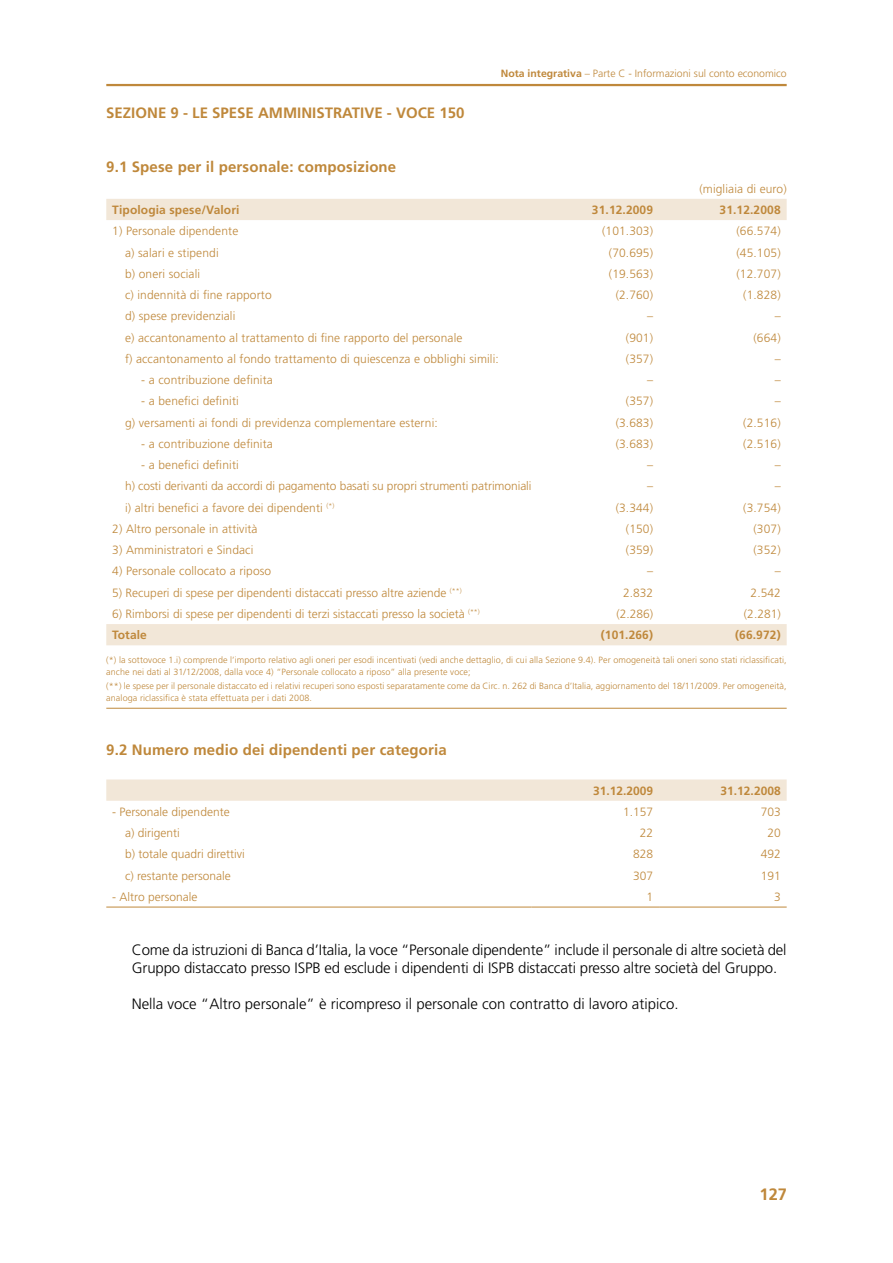
<style>
.page{position:relative;width:893px;height:1263px;background:#fff}
.page>*{position:absolute;margin:0;border:0;box-sizing:border-box;transform-origin:0 0}
.t1{font:700 16.5px "Frutiger";color:#bf883b}
.t2{font:300 15px/18px "Frutiger LT Std";letter-spacing:-.01em;color:#000}
.t3{font:700 15px "Frutiger";letter-spacing:.01em;color:#bf883b}
.t4{font:300 12px "Frutiger LT Std";letter-spacing:.01em;color:#bf883b}
.t5{font:700 12px "Frutiger";letter-spacing:.01em;color:#bf883b}
.t6{font:300 10.5px "Frutiger LT Std";color:#bf883b}
.t7{font:300 9px/12px "Frutiger";letter-spacing:.01em;color:#bf883b}
.s1{font-family:"Frutiger";font-weight:700}
</style>
<div class="page">
<hr style="left:106px;top:84px;width:681px;height:2px;background:#bf883b">
<hr style="left:106px;top:708px;width:681px;height:1px;background:#bf883b">
<svg style="left:106px;top:199px;width:681px;height:446px"></svg>
<svg style="left:106px;top:779px;width:681px;height:22px;background:#f2e7d9"></svg>
<hr style="left:106px;top:907px;width:425px;height:1px;background:#bf883b">
<hr style="left:531px;top:907px;width:128px;height:1px;background:#bf883b">
<hr style="left:659px;top:907px;width:128px;height:1px;background:#bf883b">
<p class="t3" style="left:106px;top:104px;width:18px">Sezione</p>
<p class="t3" style="left:170px;top:104px;width:51px">9 - Le spese</p>
<p class="t3" style="left:258px;top:104px;width:10px">amministrative</p>
<p class="t3" style="left:387px;top:104px;width:30px">- Voce</p>
<p class="t3" style="left:439px;top:104px;width:27px">150</p>
<p class="t3" style="left:106px;top:158px;width:291px">9.1 Spese per il personale: composizione</p>
<p class="t6" style="left:501px;top:67px;width:287px"><span class="s1">Nota integrativa</span> – Parte C - Informazioni sul conto economico</p>
<p class="t4" style="left:699px;top:182px;width:89px">(migliaia di euro)</p>
<p class="t5" style="left:112px;top:203px;width:129px">Tipologia spese/Valori</p>
<p class="t5" style="left:592px;top:203px;width:63px">31.12.2009</p>
<p class="t5" style="left:719px;top:203px;width:63px">31.12.2008</p>
<p class="t4" style="left:112px;top:224px;width:128px">1) Personale dipendente</p>
<p class="t4" style="left:602px;top:224px;width:52px">(101.303)</p>
<p class="t4" style="left:736px;top:224px;width:46px">(66.574)</p>
<p class="t4" style="left:125px;top:246px;width:95px">a) salari e stipendi</p>
<p class="t4" style="left:609px;top:246px;width:46px">(70.695)</p>
<p class="t4" style="left:736px;top:246px;width:46px">(45.105)</p>
<p class="t4" style="left:125px;top:267px;width:77px">b) oneri sociali</p>
<p class="t4" style="left:609px;top:267px;width:46px">(19.563)</p>
<p class="t4" style="left:736px;top:267px;width:46px">(12.707)</p>
<p class="t4" style="left:125px;top:288px;width:148px">c) indennità di fine rapporto</p>
<p class="t4" style="left:616px;top:288px;width:39px">(2.760)</p>
<p class="t4" style="left:743px;top:288px;width:39px">(1.828)</p>
<p class="t4" style="left:125px;top:309px;width:112px">d) spese previdenziali</p>
<p class="t4" style="left:647px;top:309px;width:7px">–</p>
<p class="t4" style="left:775px;top:309px;width:7px">–</p>
<p class="t4" style="left:125px;top:331px;width:339px">e) accantonamento al trattamento di fine rapporto del personale</p>
<p class="t4" style="left:626px;top:331px;width:29px">(901)</p>
<p class="t4" style="left:753px;top:331px;width:29px">(664)</p>
<p class="t4" style="left:125px;top:352px;width:375px">f) accantonamento al fondo trattamento di quiescenza e obblighi simili:</p>
<p class="t4" style="left:626px;top:352px;width:29px">(357)</p>
<p class="t4" style="left:775px;top:352px;width:7px">–</p>
<p class="t4" style="left:141px;top:373px;width:133px">- a contribuzione definita</p>
<p class="t4" style="left:647px;top:373px;width:7px">–</p>
<p class="t4" style="left:775px;top:373px;width:7px">–</p>
<p class="t4" style="left:141px;top:394px;width:99px">- a benefici definiti</p>
<p class="t4" style="left:626px;top:394px;width:29px">(357)</p>
<p class="t4" style="left:775px;top:394px;width:7px">–</p>
<p class="t4" style="left:125px;top:416px;width:314px">g) versamenti ai fondi di previdenza complementare esterni:</p>
<p class="t4" style="left:616px;top:416px;width:39px">(3.683)</p>
<p class="t4" style="left:743px;top:416px;width:39px">(2.516)</p>
<p class="t4" style="left:141px;top:437px;width:133px">- a contribuzione definita</p>
<p class="t4" style="left:616px;top:437px;width:39px">(3.683)</p>
<p class="t4" style="left:743px;top:437px;width:39px">(2.516)</p>
<p class="t4" style="left:141px;top:458px;width:99px">- a benefici definiti</p>
<p class="t4" style="left:647px;top:458px;width:7px">–</p>
<p class="t4" style="left:775px;top:458px;width:7px">–</p>
<p class="t4" style="left:125px;top:479px;width:408px">h) costi derivanti da accordi di pagamento basati su propri strumenti patrimoniali</p>
<p class="t4" style="left:647px;top:479px;width:7px">–</p>
<p class="t4" style="left:775px;top:479px;width:7px">–</p>
<p class="t4" style="left:125px;top:501px;width:211px">i) altri benefici a favore dei dipendenti <sup>(*)</sup></p>
<p class="t4" style="left:616px;top:501px;width:39px">(3.344)</p>
<p class="t4" style="left:743px;top:501px;width:39px">(3.754)</p>
<p class="t4" style="left:112px;top:522px;width:147px">2) Altro personale in attività</p>
<p class="t4" style="left:626px;top:522px;width:29px">(150)</p>
<p class="t4" style="left:753px;top:522px;width:29px">(307)</p>
<p class="t4" style="left:112px;top:543px;width:143px">3) Amministratori e Sindaci</p>
<p class="t4" style="left:626px;top:543px;width:29px">(359)</p>
<p class="t4" style="left:753px;top:543px;width:29px">(352)</p>
<p class="t4" style="left:112px;top:564px;width:160px">4) Personale collocato a riposo</p>
<p class="t4" style="left:647px;top:564px;width:7px">–</p>
<p class="t4" style="left:775px;top:564px;width:7px">–</p>
<p class="t4" style="left:112px;top:586px;width:351px">5) Recuperi di spese per dipendenti distaccati presso altre aziende <sup>(**)</sup></p>
<p class="t4" style="left:623px;top:586px;width:32px">2.832</p>
<p class="t4" style="left:751px;top:586px;width:32px">2.542</p>
<p class="t4" style="left:112px;top:607px;width:369px">6) Rimborsi di spese per dipendenti di terzi sistaccati presso la società <sup>(**)</sup></p>
<p class="t4" style="left:616px;top:607px;width:38px">(2.286)</p>
<p class="t4" style="left:744px;top:607px;width:38px">(2.281)</p>
<p class="t5" style="left:112px;top:628px;width:36px">Totale</p>
<p class="t5" style="left:601px;top:628px;width:54px">(101.266)</p>
<p class="t5" style="left:735px;top:628px;width:47px">(66.972)</p>
<p class="t7" style="left:106px;top:654px;width:682px">(*) la sottovoce 1.i) comprende l’importo relativo agli oneri per esodi incentivati (vedi anche dettaglio, di cui alla Sezione 9.4). Per omogeneità tali oneri sono stati riclassificati, anche nei dati al 31/12/2008, dalla voce 4) “Personale collocato a riposo” alla presente voce;</p>
<p class="t7" style="left:106px;top:680px;width:682px">(**) le spese per il personale distaccato ed i relativi recuperi sono esposti separatamente come da Circ. n. 262 di Banca d’Italia, aggiornamento del 18/11/2009. Per omogeneità, analoga riclassifica è stata effettuata per i dati 2008.</p>
<p class="t3" style="left:106px;top:741px;width:342px">9.2 Numero medio dei dipendenti per categoria</p>
<p class="t5" style="left:593px;top:783px;width:62px">31.12.2009</p>
<p class="t5" style="left:721px;top:783px;width:62px">31.12.2008</p>
<p class="t4" style="left:112px;top:805px;width:119px">- Personale dipendente</p>
<p class="t4" style="left:623px;top:805px;width:32px">1.157</p>
<p class="t4" style="left:761px;top:805px;width:22px">703</p>
<p class="t4" style="left:125px;top:826px;width:56px">a) dirigenti</p>
<p class="t4" style="left:640px;top:826px;width:15px">22</p>
<p class="t4" style="left:767px;top:826px;width:15px">20</p>
<p class="t4" style="left:125px;top:847px;width:121px">b) totale quadri direttivi</p>
<p class="t4" style="left:633px;top:847px;width:22px">828</p>
<p class="t4" style="left:761px;top:847px;width:22px">492</p>
<p class="t4" style="left:125px;top:869px;width:107px">c) restante personale</p>
<p class="t4" style="left:633px;top:869px;width:22px">307</p>
<p class="t4" style="left:761px;top:869px;width:22px">191</p>
<p class="t4" style="left:112px;top:890px;width:87px">- Altro personale</p>
<p class="t4" style="left:646px;top:890px;width:8px">1</p>
<p class="t4" style="left:774px;top:890px;width:8px">3</p>
<p class="t2" style="left:132px;top:941px;width:656px">Come da istruzioni di Banca d’Italia, la voce “Personale dipendente” include il personale di altre società del<br>Gruppo distaccato presso ISPB ed esclude i dipendenti di ISPB distaccati presso altre società del Gruppo.</p>
<p class="t2" style="left:132px;top:995px;width:548px">Nella voce “Altro personale” è ricompreso il personale con contratto di lavoro atipico.</p>
<h1 class="t1" style="left:759px;top:1185px;width:29px">127</h1>
</div>
